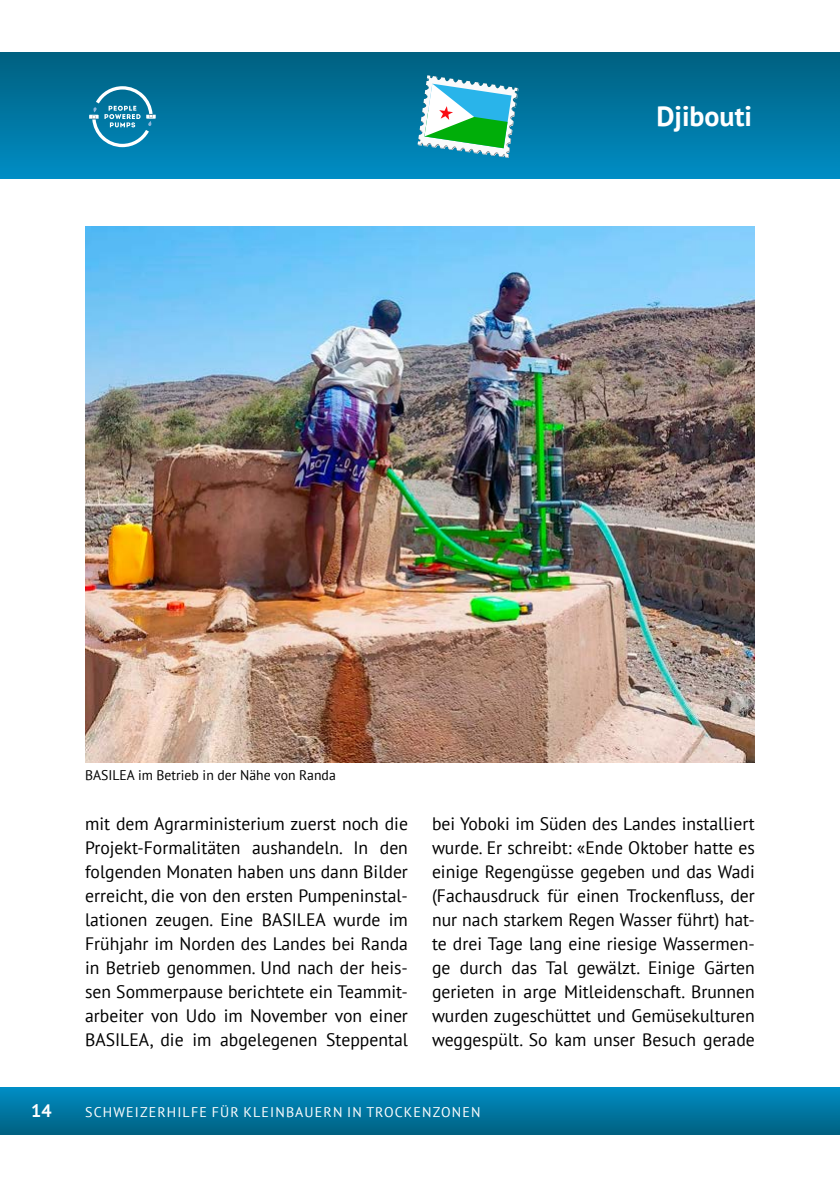
<style>
.page{position:relative;width:840px;height:1191px;background:#fff}
.page>*{position:absolute;margin:0;border:0;box-sizing:border-box;transform-origin:0 0}
.t1{font:700 28px "PT Sans";color:#fff}
.t2{font:18px/24px "PT Sans";color:#000;text-align:justify}
.t3{font:700 18px "PT Sans";color:#fff}
.t4{font:14px "PT Sans";letter-spacing:.08em;color:#fff}
.t5{font:14px "PT Sans";color:#000}
</style>
<div class="page">
<div style="left:0;top:1087px;width:839px;height:47px;background:linear-gradient(to bottom,#008ec5,#006181)"></div>
<div style="left:0;top:52px;width:839px;height:127px;background:linear-gradient(to bottom,#005f7f,#008dc4)"></div>
<svg style="left:89px;top:86px;width:67px;height:61px;background:#3291b3"></svg>
<svg style="left:417px;top:75px;width:101px;height:83px"></svg>
<img style="left:85px;top:227px;width:669px;height:536px">
<p class="t5" style="left:85px;top:765px;width:252px">BASILEA im Betrieb in der Nähe von Randa</p>
<p class="t1" style="left:656px;top:97px;width:97px">Djibouti</p>
<p class="t2" style="left:85px;top:811px;width:324px">mit dem Agrarministerium zuerst noch die Projekt-Formalitäten aushandeln. In den folgenden Monaten haben uns dann Bilder erreicht, die von den ersten Pumpeninstal&shy;lationen zeugen. Eine BASILEA wurde im Frühjahr im Norden des Landes bei Randa in Betrieb genommen. Und nach der heis&shy;sen Sommerpause berichtete ein Teammit&shy;arbeiter von Udo im November von einer BASILEA, die im abgelegenen Steppental</p>
<p class="t2" style="left:432px;top:811px;width:324px">bei Yoboki im Süden des Landes installiert wurde. Er schreibt: «Ende Oktober hatte es einige Regengüsse gegeben und das Wadi (Fachausdruck für einen Trockenfluss, der nur nach starkem Regen Wasser führt) hat&shy;te drei Tage lang eine riesige Wassermen&shy;ge durch das Tal gewälzt. Einige Gärten gerieten in arge Mitleidenschaft. Brunnen wurden zugeschüttet und Gemüsekulturen weggespült. So kam unser Besuch gerade</p>
<p class="t3" style="left:31px;top:1098px;width:22px">14</p>
<p class="t4" style="left:85px;top:1102px;width:396px">SCHWEIZERHILFE FÜR KLEINBAUERN IN TROCKENZONEN</p>
</div>
